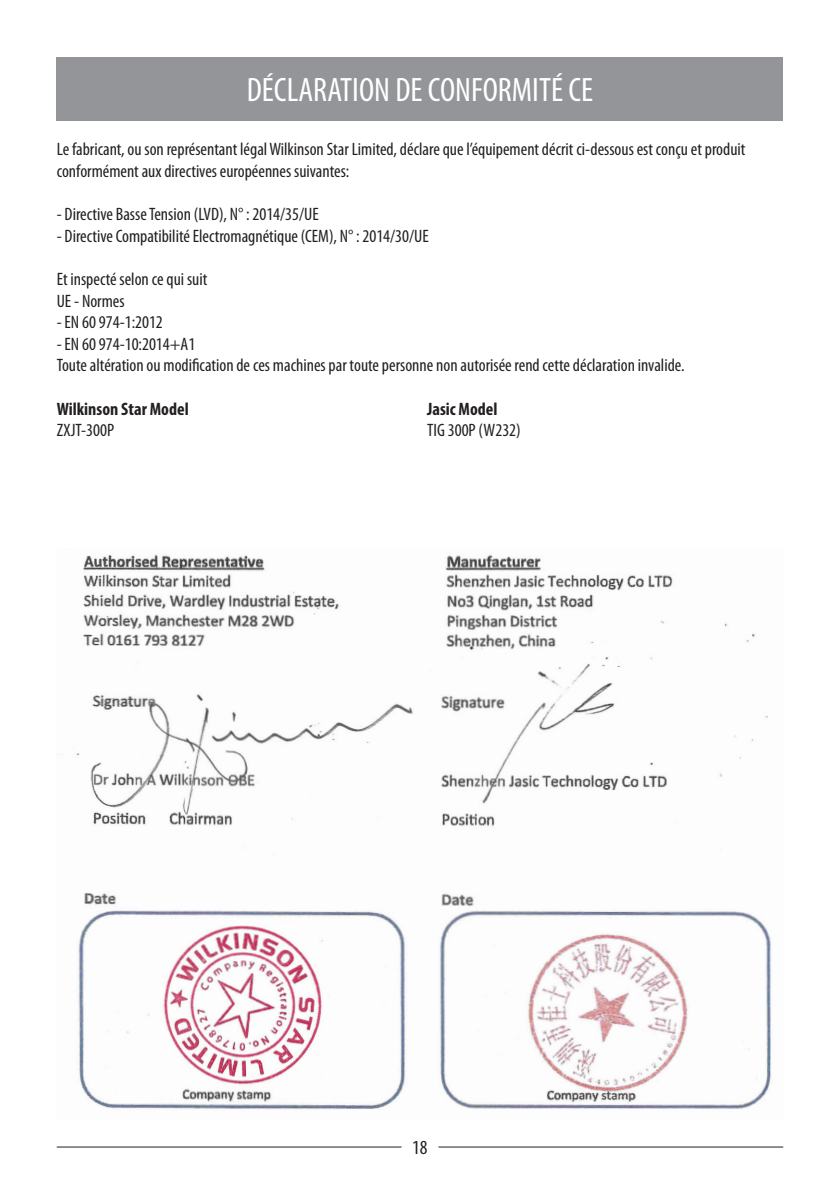
<style>
.page{position:relative;width:840px;height:1191px;background:#fff}
.page>*{position:absolute;margin:0;border:0;box-sizing:border-box;transform-origin:0 0}
.Table_RIght{font:condensed 34px "Myriad Pro";color:#fff}
.t1{font:condensed 20px "Myriad Pro";color:#231f20}
.Table_RIght-2{font:condensed 18px/21.6px "Myriad Pro";color:#231f20}
.Table_RIght-3{font:700 condensed 18px "Myriad Pro";color:#231f20}
</style>
<div class="page">
<hr style="left:57px;top:1146px;width:344px;height:1px;background:#231f20">
<hr style="left:438px;top:1146px;width:344px;height:1px;background:#231f20">
<img style="left:76px;top:554px;width:695px;height:556px">
<div style="left:57px;top:57px;width:725px;height:63px;background:#939598"></div>
<p class="Table_RIght" style="left:247px;top:70px;width:348px">DÉCLARATION DE CONFORMITÉ CE</p>
<p class="Table_RIght-2" style="left:57px;top:138px;width:689px">Le fabricant, ou son représentant légal Wilkinson Star Limited, déclare que l’équipement décrit ci-dessous est conçu et produit conformément aux directives européennes suivantes:</p>
<p class="Table_RIght-2" style="left:57px;top:203px;width:263px">- Directive Basse Tension (LVD), N° : 2014/35/UE</p>
<p class="Table_RIght-2" style="left:57px;top:225px;width:373px">- Directive Compatibilité Electromagnétique (CEM), N° : 2014/30/UE</p>
<p class="Table_RIght-2" style="left:57px;top:268px;width:152px">Et inspecté selon ce qui suit</p>
<p class="Table_RIght-2" style="left:57px;top:289px;width:69px">UE - Normes</p>
<p class="Table_RIght-2" style="left:57px;top:311px;width:108px">- EN 60 974-1:2012</p>
<p class="Table_RIght-2" style="left:57px;top:333px;width:140px">- EN 60 974-10:2014+A1</p>
<p class="Table_RIght-2" style="left:57px;top:354px;width:629px">Toute altération ou modification de ces machines par toute personne non autorisée rend cette déclaration invalide.</p>
<p class="Table_RIght-3" style="left:57px;top:397px;width:133px">Wilkinson Star Model</p>
<p class="Table_RIght-3" style="left:427px;top:397px;width:72px">Jasic Model</p>
<p class="Table_RIght-2" style="left:57px;top:419px;width:59px">ZXJT-300P</p>
<p class="Table_RIght-2" style="left:427px;top:419px;width:95px">TIG 300P (W232)</p>
<p class="t1" style="left:412px;top:1134px;width:17px">18</p>
</div>
